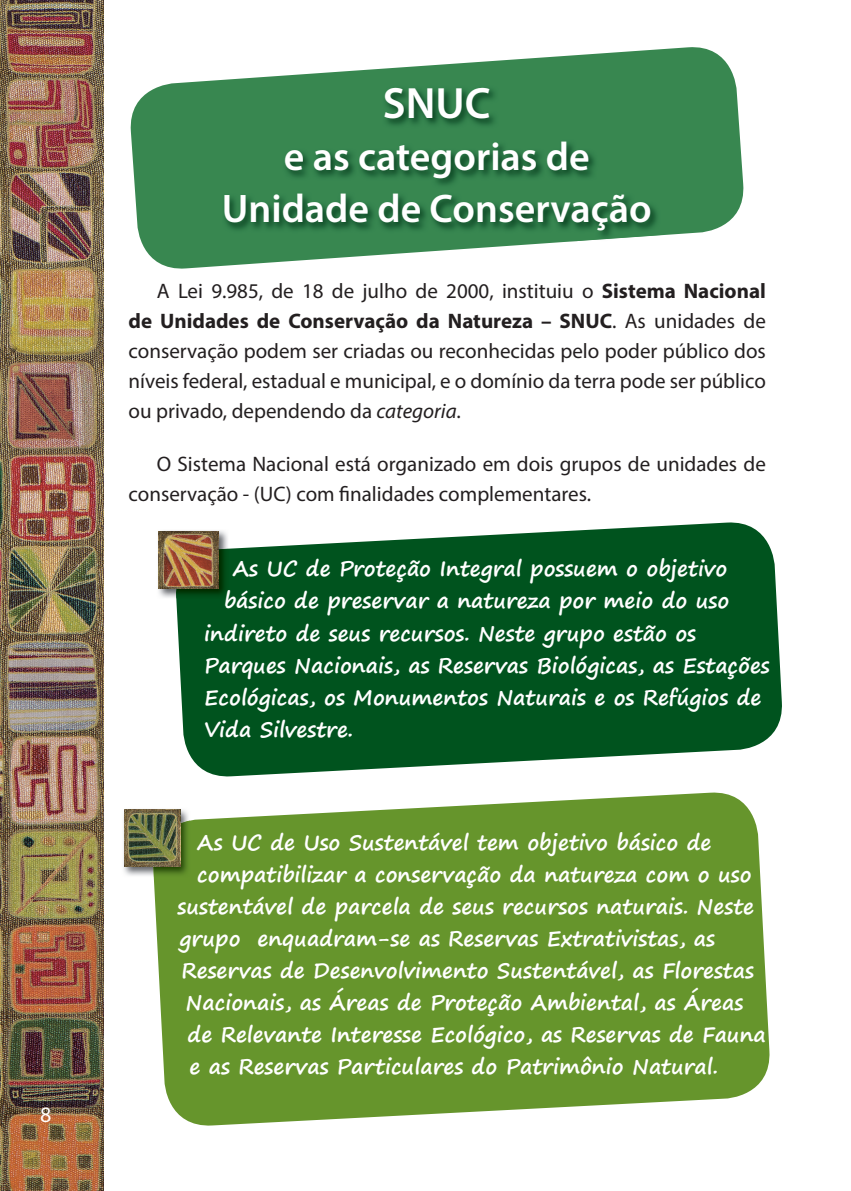
<style>
.page{position:relative;width:851px;height:1191px;background:#fff}
.page>*{position:absolute;margin:0;border:0;box-sizing:border-box;transform-origin:0 0}
.t1{font:600 44px "Myriad Pro";color:#fff}
.t2{font:600 40px/52px "Myriad Pro";color:#fff;text-align:center}
.t3{font:22px "Myriad Pro";color:#fff}
.t4{font:700 21px "Segoe Print";color:#fff}
.t5{font:21px/30px "Myriad Pro";color:#231f20;text-align:justify}
.s1{font-weight:700}
.s2{font-style:italic}
</style>
<div class="page">
<img style="left:0;top:0;width:103px;height:1191px">
<svg style="left:130px;top:47px;width:614px;height:222px;fill:#388750"></svg>
<svg style="left:176px;top:522px;width:606px;height:255px;background:#1f6839"></svg>
<img style="left:158px;top:529px;width:70px;height:69px">
<img style="left:174px;top:548px;width:54px;height:50px">
<img style="left:159px;top:531px;width:59px;height:57px">
<svg style="left:153px;top:792px;width:617px;height:334px;background:#76a042"></svg>
<img style="left:123px;top:808px;width:67px;height:68px">
<img style="left:151px;top:820px;width:39px;height:57px">
<img style="left:125px;top:809px;width:55px;height:57px">
<img style="left:222px;top:85px;width:438px;height:156px">
<p class="t3" style="left:40px;top:1101px;width:13px">8</p>
<h1 class="t1" style="left:383px;top:75px;width:109px">SNUC</h1>
<h2 class="t2" style="left:222px;top:130px;width:431px">e as categorias de<br>Unidade de Conservação</h2>
<p class="t5" style="left:128px;top:276px;width:638px;text-indent:28px">A Lei 9.985, de 18 de julho de 2000, instituiu o <span class="s1">Sistema Nacional de Unidades de Conservação da Natureza – SNUC</span>. As unidades de conservação podem ser criadas ou reconhecidas pelo poder público dos níveis federal, estadual e municipal, e o domínio da terra pode ser público ou privado, dependendo da <span class="s2">categoria</span>.</p>
<p class="t5" style="left:128px;top:448px;width:638px;text-indent:28px">O Sistema Nacional está organizado em dois grupos de unidades de conservação - (UC) com finalidades complementares.</p>
<p class="t4" style="left:233px;top:550px;width:496px">As UC de Proteção Integral possuem o objetivo</p>
<p class="t4" style="left:224px;top:582px;width:506px">básico de preservar a natureza por meio do uso</p>
<p class="t4" style="left:204px;top:614px;width:493px">indireto de seus recursos. Neste grupo estão os</p>
<p class="t4" style="left:204px;top:646px;width:567px">Parques Nacionais, as Reservas Biológicas, as Estações</p>
<p class="t4" style="left:204px;top:678px;width:558px">Ecológicas, os Monumentos Naturais e os Refúgios de</p>
<p class="t4" style="left:204px;top:710px;width:150px">Vida Silvestre.</p>
<p class="t4" style="left:197px;top:823px;width:515px">As UC de Uso Sustentável tem objetivo básico de</p>
<p class="t4" style="left:197px;top:855px;width:555px">compatibilizar a conservação da natureza com o uso</p>
<p class="t4" style="left:177px;top:887px;width:578px">sustentável de parcela de seus recursos naturais. Neste</p>
<p class="t4" style="left:179px;top:919px;width:537px">grupo enquadram-se as Reservas Extrativistas, as</p>
<p class="t4" style="left:181px;top:951px;width:573px">Reservas de Desenvolvimento Sustentável, as Florestas</p>
<p class="t4" style="left:185px;top:983px;width:559px">Nacionais, as Áreas de Proteção Ambiental, as Áreas</p>
<p class="t4" style="left:187px;top:1015px;width:579px">de Relevante Interesse Ecológico, as Reservas de Fauna</p>
<p class="t4" style="left:189px;top:1047px;width:530px">e as Reservas Particulares do Patrimônio Natural.</p>
</div>
